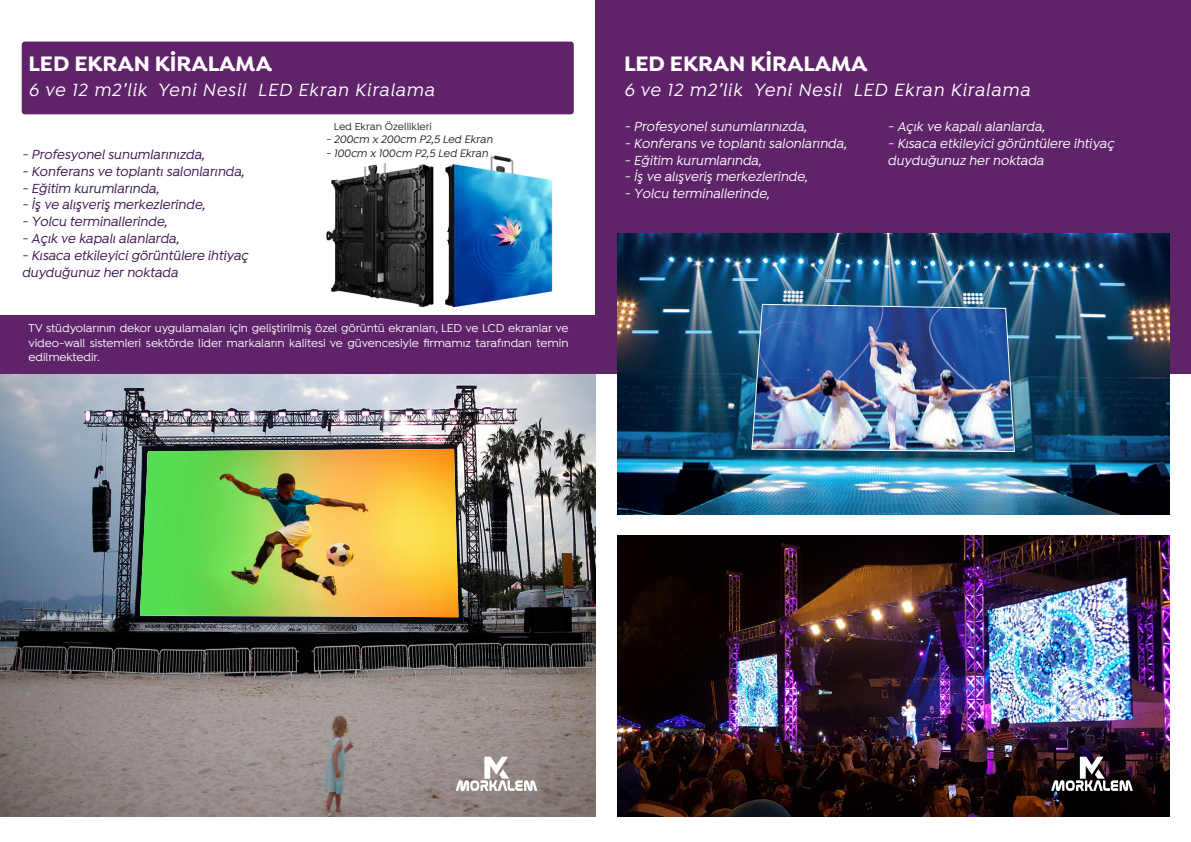
<style>
.page{position:relative;width:1191px;height:842px;background:#fff}
.page>*{position:absolute;margin:0;border:0;box-sizing:border-box;transform-origin:0 0}
.t1{font:700 22.3px "Isidora";color:#fff}
.t2{font:italic 500 18.8px "Isidora";letter-spacing:.05em;color:#fff}
.t3{font:italic 500 14px/16.8px "Isidora";letter-spacing:-.005em;color:#35104b}
.t4{font:italic 500 14px/16.8px "Isidora";letter-spacing:-.005em;color:#fff}
.t5{font:500 12px/14.4px "Isidora";letter-spacing:-.005em;color:#fff;text-align:justify}
.t6{font:italic 500 11.5px "Isidora";letter-spacing:-.005em;color:#231f20}
.t7{font:500 10.7px "Isidora";color:#231f20}
</style>
<div class="page">
<img style="left:0;top:374px;width:595px;height:442px">
<img style="left:140px;top:449px;width:318px;height:168px">
<svg style="left:455px;top:757px;width:82px;height:34px"></svg>
<img style="left:326px;top:155px;width:227px;height:153px">
<div style="left:22px;top:42px;width:552px;height:72px;background:#5e2368;border-radius:3px"></div>
<div style="left:0;top:315px;width:595px;height:59px;background:#5e2368"></div>
<img style="left:617px;top:535px;width:552px;height:281px">
<div style="left:595px;top:0;width:596px;height:374px;background:#5e2368"></div>
<svg style="left:1051px;top:757px;width:81px;height:34px"></svg>
<img style="left:617px;top:233px;width:552px;height:281px">
<img style="left:751px;top:303px;width:264px;height:150px">
<h1 class="t1" style="left:29px;top:50px;width:245px">LED EKRAN KİRALAMA</h1>
<h2 class="t2" style="left:29px;top:79px;width:407px">6 ve 12 m2’lik Yeni Nesil LED Ekran Kiralama</h2>
<p class="t3" style="left:22px;top:147px;width:184px">- Profesyonel sunumlarınızda,</p>
<p class="t3" style="left:22px;top:164px;width:224px">- Konferans ve toplantı salonlarında,</p>
<p class="t3" style="left:22px;top:180px;width:139px">- Eğitim kurumlarında,</p>
<p class="t3" style="left:22px;top:197px;width:185px">- İş ve alışveriş merkezlerinde,</p>
<p class="t3" style="left:22px;top:214px;width:147px">- Yolcu terminallerinde,</p>
<p class="t3" style="left:22px;top:231px;width:159px">- Açık ve kapalı alanlarda,</p>
<p class="t3" style="left:22px;top:248px;width:228px">- Kısaca etkileyici görüntülere ihtiyaç duyduğunuz her noktada</p>
<p class="t7" style="left:334px;top:121px;width:100px">Led Ekran Özellikleri</p>
<p class="t6" style="left:326px;top:133px;width:168px">- 200cm x 200cm P2,5 Led Ekran</p>
<p class="t6" style="left:326px;top:147px;width:163px">- 100cm x 100cm P2,5 Led Ekran</p>
<p class="t5" style="left:29px;top:322px;width:541px">TV stüdyolarının dekor uygulamaları için geliştirilmiş özel görüntü ekranları, LED ve LCD ekranlar ve video-wall sistemleri sektörde lider markaların kalitesi ve güvencesiyle firmamız tarafından temin edilmektedir.</p>
<h1 class="t1" style="left:624px;top:50px;width:245px">LED EKRAN KİRALAMA</h1>
<h2 class="t2" style="left:624px;top:79px;width:407px">6 ve 12 m2’lik Yeni Nesil LED Ekran Kiralama</h2>
<p class="t4" style="left:624px;top:119px;width:184px">- Profesyonel sunumlarınızda,</p>
<p class="t4" style="left:624px;top:135px;width:224px">- Konferans ve toplantı salonlarında,</p>
<p class="t4" style="left:624px;top:152px;width:139px">- Eğitim kurumlarında,</p>
<p class="t4" style="left:624px;top:169px;width:185px">- İş ve alışveriş merkezlerinde,</p>
<p class="t4" style="left:624px;top:186px;width:147px">- Yolcu terminallerinde,</p>
<p class="t4" style="left:887px;top:119px;width:159px">- Açık ve kapalı alanlarda,</p>
<p class="t4" style="left:887px;top:135px;width:228px">- Kısaca etkileyici görüntülere ihtiyaç duyduğunuz her noktada</p>
</div>
